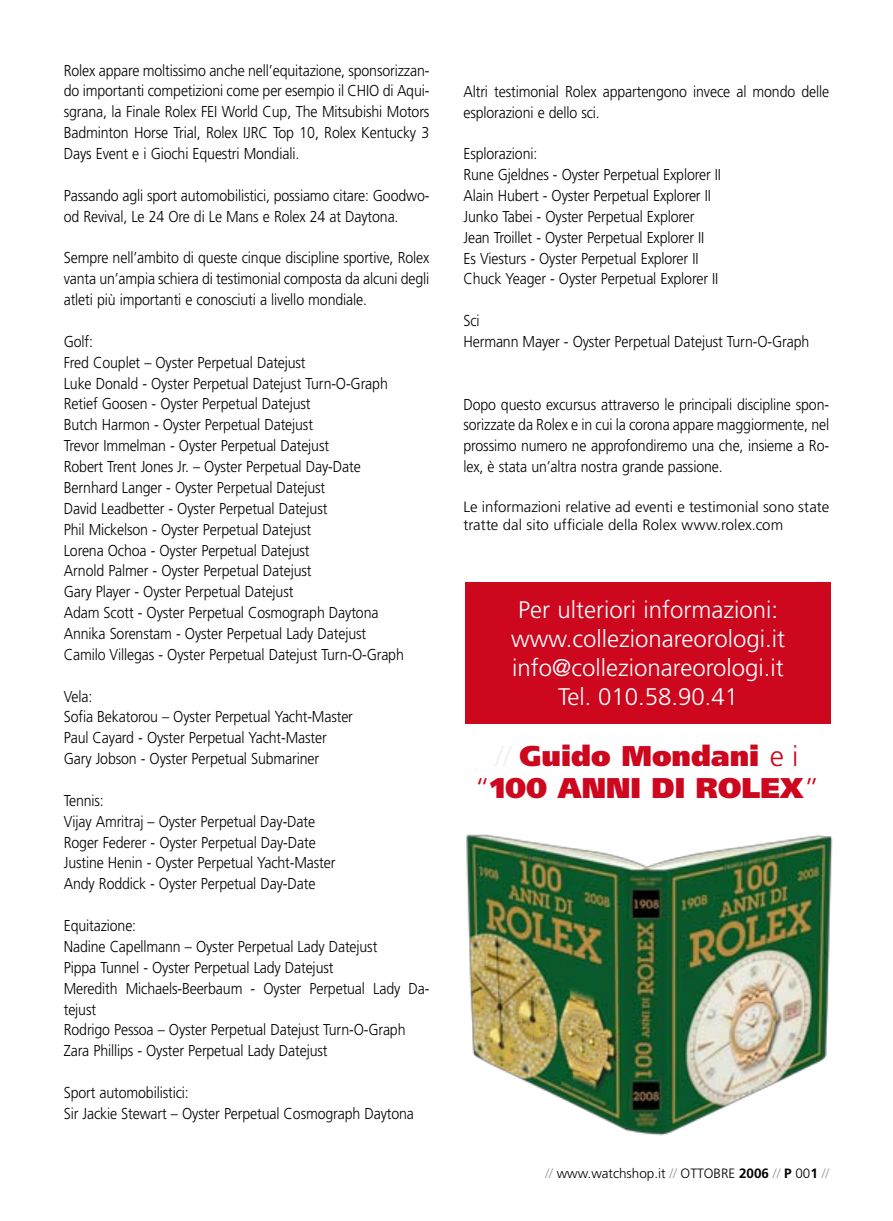
<style>
.page{position:relative;width:893px;height:1221px;background:#fff}
.page>*{position:absolute;margin:0;border:0;box-sizing:border-box;transform-origin:0 0}
.t1{font:900 28.5px/32.1px "Frutiger LT Std";color:#cd071e}
.t2{font:300 28.5px "Frutiger LT Std";color:#cd071e}
.t3{font:300 24px/28.8px "Frutiger LT Std";color:#fff;text-align:center}
.t4{font:300 15.75px/20.9px "Frutiger LT Std";letter-spacing:-.01em;color:#000;scale:.9 1}
.t5{font:300 15px/18.8px "Frutiger";color:#000}
.t6{font:300 13.5px "Frutiger LT Std";color:#000}
.s1{font-weight:300;color:#f0f1f1}
.s2{font-weight:300}
.s3{color:#9c9d9f}
.s4{font-weight:700}
</style>
<div class="page">
<img style="left:466px;top:834px;width:367px;height:302px">
<div style="left:465px;top:582px;width:366px;height:141px;background:#cd071e"></div>
<p class="t4" style="left:64px;top:60px;width:408px;text-align:justify">Rolex appare moltissimo anche nell’equitazione, sponsorizzan&shy;do importanti competizioni come per esempio il CHIO di Aqui&shy;sgrana, la Finale Rolex FEI World Cup, The Mitsubishi Motors Badminton Horse Trial, Rolex IJRC Top 10, Rolex Kentucky 3<br>Days Event e i Giochi Equestri Mondiali.</p>
<p class="t4" style="left:64px;top:185px;width:408px">Passando agli sport automobilistici, possiamo citare: Goodwo&shy;od Revival, Le 24 Ore di Le Mans e Rolex 24 at Daytona.</p>
<p class="t4" style="left:64px;top:248px;width:408px;text-align:justify">Sempre nell’ambito di queste cinque discipline sportive, Rolex vanta un’ampia schiera di testimonial composta da alcuni degli atleti più importanti e conosciuti a livello mondiale.</p>
<p class="t4" style="left:64px;top:331px;width:379px">Golf:<br>Fred Couplet – Oyster Perpetual Datejust<br>Luke Donald - Oyster Perpetual Datejust Turn-O-Graph Retief Goosen - Oyster Perpetual Datejust<br>Butch Harmon - Oyster Perpetual Datejust<br>Trevor Immelman - Oyster Perpetual Datejust<br>Robert Trent Jones Jr. – Oyster Perpetual Day-Date Bernhard Langer - Oyster Perpetual Datejust<br>David Leadbetter - Oyster Perpetual Datejust<br>Phil Mickelson - Oyster Perpetual Datejust<br>Lorena Ochoa - Oyster Perpetual Datejust<br>Arnold Palmer - Oyster Perpetual Datejust<br>Gary Player - Oyster Perpetual Datejust<br>Adam Scott - Oyster Perpetual Cosmograph Daytona Annika Sorenstam - Oyster Perpetual Lady Datejust Camilo Villegas - Oyster Perpetual Datejust Turn-O-Graph</p>
<p class="t4" style="left:64px;top:686px;width:323px">Vela:<br>Sofia Bekatorou – Oyster Perpetual Yacht-Master Paul Cayard - Oyster Perpetual Yacht-Master Gary Jobson - Oyster Perpetual Submariner</p>
<p class="t4" style="left:64px;top:790px;width:303px">Tennis:<br>Vijay Amritraj – Oyster Perpetual Day-Date Roger Federer - Oyster Perpetual Day-Date Justine Henin - Oyster Perpetual Yacht-Master Andy Roddick - Oyster Perpetual Day-Date</p>
<p class="t4" style="left:64px;top:915px;width:408px">Equitazione:<br>Nadine Capellmann – Oyster Perpetual Lady Datejust<br>Pippa Tunnel - Oyster Perpetual Lady Datejust<br>Meredith Michaels-Beerbaum - Oyster Perpetual Lady Da&shy;tejust<br>Rodrigo Pessoa – Oyster Perpetual Datejust Turn-O-Graph Zara Phillips - Oyster Perpetual Lady Datejust</p>
<p class="t4" style="left:64px;top:1082px;width:391px">Sport automobilistici:<br>Sir Jackie Stewart – Oyster Perpetual Cosmograph Daytona</p>
<p class="t4" style="left:463px;top:81px;width:408px">Altri testimonial Rolex appartengono invece al mondo delle esplorazioni e dello sci.</p>
<p class="t4" style="left:463px;top:144px;width:288px">Esplorazioni:<br>Rune Gjeldnes - Oyster Perpetual Explorer II Alain Hubert - Oyster Perpetual Explorer II Junko Tabei - Oyster Perpetual Explorer Jean Troillet - Oyster Perpetual Explorer II<br>Es Viesturs - Oyster Perpetual Explorer II Chuck Yeager - Oyster Perpetual Explorer II</p>
<p class="t4" style="left:463px;top:310px;width:386px">Sci<br>Hermann Mayer - Oyster Perpetual Datejust Turn-O-Graph</p>
<p class="t4" style="left:463px;top:394px;width:408px;text-align:justify">Dopo questo excursus attraverso le principali discipline spon&shy;sorizzate da Rolex e in cui la corona appare maggiormente, nel prossimo numero ne approfondiremo una che, insieme a Ro&shy;lex, è stata un’altra nostra grande passione.</p>
<p class="t5" style="left:463px;top:497px;width:367px">Le informazioni relative ad eventi e testimonial sono state tratte dal sito ufficiale della Rolex www.rolex.com</p>
<h2 class="t3" style="left:511px;top:596px;width:275px">Per ulteriori informazioni: www.collezionareorologi.it info@collezionareorologi.it<br>Tel. 010.58.90.41</h2>
<h1 class="t1" style="left:474px;top:739px;width:325px;text-indent:21px"><span class="s1">//</span> Guido Mondani <span class="s2">e i “</span>100 ANNI di Rolex</h1>
<h1 class="t2" style="left:804px;top:772px;width:17px">”</h1>
<p class="t6" style="left:545px;top:1165px;width:285px"><span class="s3">//</span> www.watchshop.it <span class="s3">//</span> OTTOBRE <span class="s4">2006</span> <span class="s3">//</span> <span class="s4">P</span> 00<span class="s4">1</span> <span class="s3">//</span></p>
</div>
